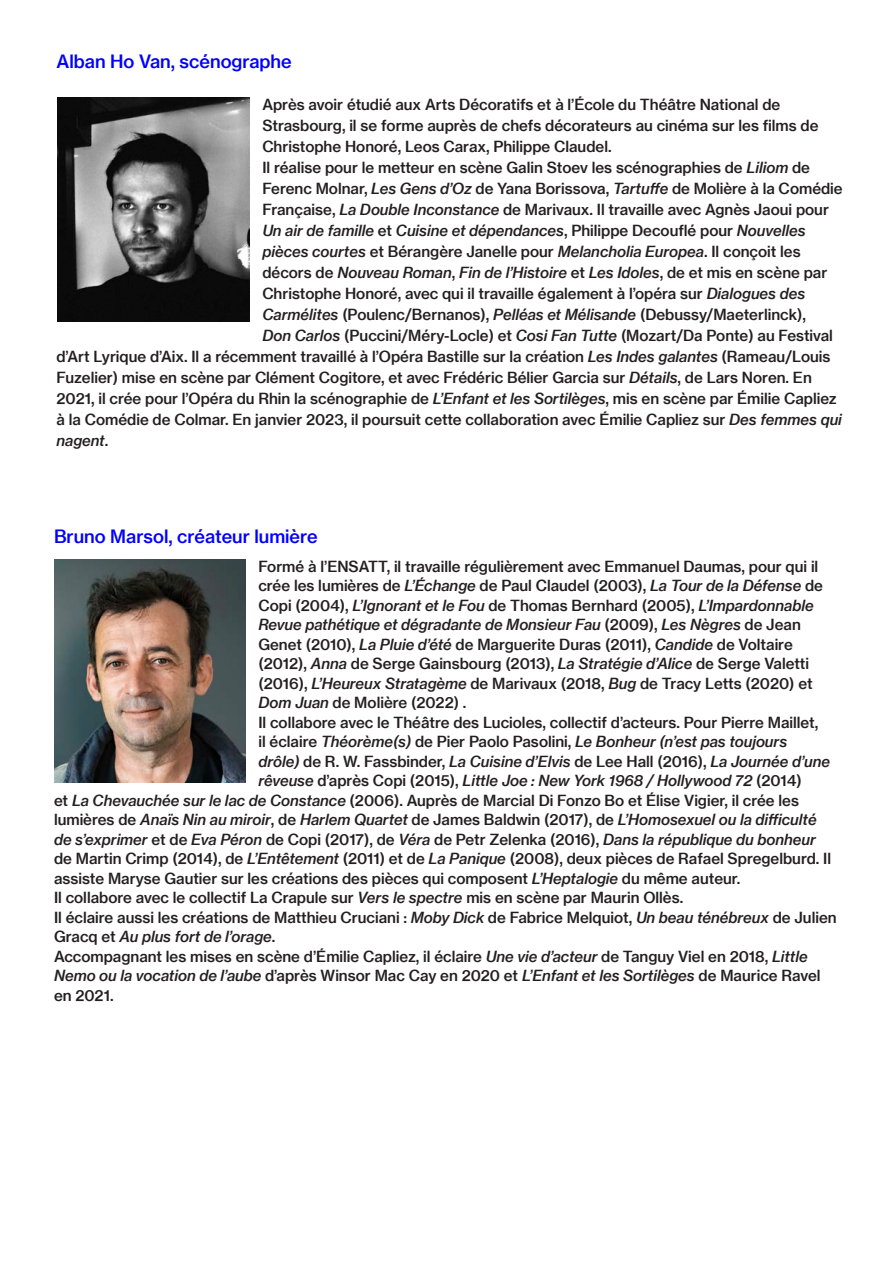
<style>
.page{position:relative;width:893px;height:1263px;background:#fff}
.page>*{position:absolute;margin:0;border:0;box-sizing:border-box;transform-origin:0 0}
.t1{font:18px "N Haas Grotesk TX Pro 65 Md";color:#00f}
.t2{font:15px/21px "N Haas Grotesk TX Pro 65 Md";color:#231f20}
.t3{font:15px "N Haas Grotesk TX Pro 66 Md It";color:#231f20}
.s1{font-family:"N Haas Grotesk TX Pro 66 Md It"}
.s2{font-family:"N Haas Grotesk TX Pro 65 Md"}
</style>
<div class="page">
<img style="left:58px;top:98px;width:192px;height:223px">
<img style="left:54px;top:559px;width:192px;height:224px">
<p class="t1" style="left:56px;top:50px;width:237px">Alban Ho Van, scénographe</p>
<p class="t2" style="left:262px;top:94px;width:558px">Après avoir étudié aux Arts Décoratifs et à l’École du Théâtre National de<br>Strasbourg, il se forme auprès de chefs décorateurs au cinéma sur les films de<br>Christophe Honoré, Leos Carax, Philippe Claudel.</p>
<p class="t2" style="left:262px;top:157px;width:549px">Il réalise pour le metteur en scène Galin Stoev les scénographies de <span class="s1">Liliom</span> de</p>
<p class="t2" style="left:262px;top:178px;width:582px">Ferenc Molnar, <span class="s1">Les Gens d’Oz</span> de Yana Borissova, <span class="s1">Tartuffe</span> de Molière à la Comédie</p>
<p class="t2" style="left:262px;top:199px;width:568px">Française, <span class="s1">La Double Inconstance</span> de Marivaux. Il travaille avec Agnès Jaoui pour</p>
<p class="t3" style="left:262px;top:221px;width:545px">Un air de famille <span class="s2">et</span> Cuisine et dépendances<span class="s2">, Philippe Decouflé pour</span> Nouvelles</p>
<p class="t2" style="left:262px;top:241px;width:540px"><span class="s1">pièces courtes</span> et Bérangère Janelle pour <span class="s1">Melancholia Europea</span>. Il conçoit les</p>
<p class="t3" style="left:262px;top:263px;width:566px"><span class="s2">décors de</span> Nouveau Roman<span class="s2">,</span> Fin de l’Histoire <span class="s2">et</span> Les Idoles<span class="s2">, de et mis en scène par</span></p>
<p class="t2" style="left:262px;top:283px;width:545px">Christophe Honoré, avec qui il travaille également à l’opéra sur <span class="s1">Dialogues des</span></p>
<p class="t2" style="left:262px;top:304px;width:545px"><span class="s1">Carmélites</span> (Poulenc/Bernanos), <span class="s1">Pelléas et Mélisande</span> (Debussy/Maeterlinck),</p>
<p class="t2" style="left:262px;top:325px;width:572px"><span class="s1">Don Carlos</span> (Puccini/Méry-Locle) et <span class="s1">Cosi Fan Tutte</span> (Mozart/Da Ponte) au Festival</p>
<p class="t2" style="left:56px;top:346px;width:776px">d’Art Lyrique d’Aix. Il a récemment travaillé à l’Opéra Bastille sur la création <span class="s1">Les Indes galantes</span> (Rameau/Louis</p>
<p class="t2" style="left:56px;top:367px;width:757px">Fuzelier) mise en scène par Clément Cogitore, et avec Frédéric Bélier Garcia sur <span class="s1">Détails</span>, de Lars Noren. En</p>
<p class="t2" style="left:56px;top:388px;width:782px">2021, il crée pour l’Opéra du Rhin la scénographie de <span class="s1">L’Enfant et les Sortilèges</span>, mis en scène par Émilie Capliez</p>
<p class="t2" style="left:56px;top:409px;width:787px">à la Comédie de Colmar. En janvier 2023, il poursuit cette collaboration avec Émilie Capliez sur <span class="s1">Des femmes qui</span></p>
<p class="t3" style="left:56px;top:431px;width:53px">nagent<span class="s2">.</span></p>
<p class="t1" style="left:54px;top:526px;width:265px">Bruno Marsol, créateur lumière</p>
<p class="t2" style="left:258px;top:555px;width:561px">Formé à l’ENSATT, il travaille régulièrement avec Emmanuel Daumas, pour qui il</p>
<p class="t2" style="left:258px;top:575px;width:566px">crée les lumières de <span class="s1">L’Échange</span> de Paul Claudel (2003), <span class="s1">La Tour de la Défense</span> de</p>
<p class="t2" style="left:258px;top:594px;width:557px">Copi (2004), <span class="s1">L’Ignorant et le Fou</span> de Thomas Bernhard (2005), <span class="s1">L’Impardonnable</span></p>
<p class="t3" style="left:258px;top:615px;width:544px">Revue pathétique et dégradante de Monsieur Fau <span class="s2">(2009),</span> Les Nègres <span class="s2">de Jean</span></p>
<p class="t2" style="left:258px;top:633px;width:536px">Genet (2010), <span class="s1">La Pluie d’été</span> de Marguerite Duras (2011), <span class="s1">Candide</span> de Voltaire</p>
<p class="t2" style="left:258px;top:653px;width:552px">(2012), <span class="s1">Anna</span> de Serge Gainsbourg (2013), <span class="s1">La Stratégie d’Alice</span> de Serge Valetti</p>
<p class="t2" style="left:258px;top:672px;width:556px">(2016), <span class="s1">L’Heureux Stratagème</span> de Marivaux (2018, <span class="s1">Bug</span> de Tracy Letts (2020) et</p>
<p class="t2" style="left:258px;top:692px;width:210px"><span class="s1">Dom Juan</span> de Molière (2022) .</p>
<p class="t2" style="left:258px;top:711px;width:562px">Il collabore avec le Théâtre des Lucioles, collectif d’acteurs. Pour Pierre Maillet,</p>
<p class="t3" style="left:258px;top:732px;width:530px"><span class="s2">il éclaire</span> Théorème(s) <span class="s2">de Pier Paolo Pasolini,</span> Le Bonheur (n’est pas toujours</p>
<p class="t3" style="left:258px;top:752px;width:573px">drôle) <span class="s2">de R. W. Fassbinder,</span> La Cuisine d’Elvis <span class="s2">de Lee Hall (2016),</span> La Journée d’une</p>
<p class="t3" style="left:258px;top:771px;width:545px">rêveuse <span class="s2">d’après Copi (2015),</span> Little Joe : New York 1968 / Hollywood 72 <span class="s2">(2014)</span></p>
<p class="t2" style="left:54px;top:789px;width:746px">et <span class="s1">La Chevauchée sur le lac de Constance</span> (2006). Auprès de Marcial Di Fonzo Bo et Élise Vigier, il crée les</p>
<p class="t3" style="left:54px;top:810px;width:764px"><span class="s2">lumières de</span> Anaïs Nin au miroir<span class="s2">, de</span> Harlem Quartet <span class="s2">de James Baldwin (2017), de</span> L’Homosexuel ou la difficulté</p>
<p class="t3" style="left:54px;top:830px;width:763px">de s’exprimer <span class="s2">et de</span> Eva Péron <span class="s2">de Copi (2017), de</span> Véra <span class="s2">de Petr Zelenka (2016),</span> Dans la république du bonheur</p>
<p class="t2" style="left:54px;top:848px;width:779px">de Martin Crimp (2014), de <span class="s1">L’Entêtement</span> (2011) et de <span class="s1">La Panique</span> (2008), deux pièces de Rafael Spregelburd. Il</p>
<p class="t2" style="left:54px;top:867px;width:688px">assiste Maryse Gautier sur les créations des pièces qui composent <span class="s1">L’Heptalogie</span> du même auteur.</p>
<p class="t2" style="left:54px;top:887px;width:631px">Il collabore avec le collectif La Crapule sur <span class="s1">Vers le spectre</span> mis en scène par Maurin Ollès.</p>
<p class="t2" style="left:54px;top:906px;width:784px">Il éclaire aussi les créations de Matthieu Cruciani : <span class="s1">Moby Dick</span> de Fabrice Melquiot, <span class="s1">Un beau ténébreux</span> de Julien</p>
<p class="t3" style="left:54px;top:927px;width:223px"><span class="s2">Gracq et</span> Au plus fort de l’orage<span class="s2">.</span></p>
<p class="t2" style="left:54px;top:945px;width:755px">Accompagnant les mises en scène d’Émilie Capliez, il éclaire <span class="s1">Une vie d’acteur</span> de Tanguy Viel en 2018, <span class="s1">Little</span></p>
<p class="t3" style="left:54px;top:966px;width:768px">Nemo ou la vocation de l’aube <span class="s2">d’après Winsor Mac Cay en 2020 et</span> L’Enfant et les Sortilèges <span class="s2">de Maurice Ravel</span></p>
<p class="t2" style="left:54px;top:984px;width:61px">en 2021.</p>
</div>
